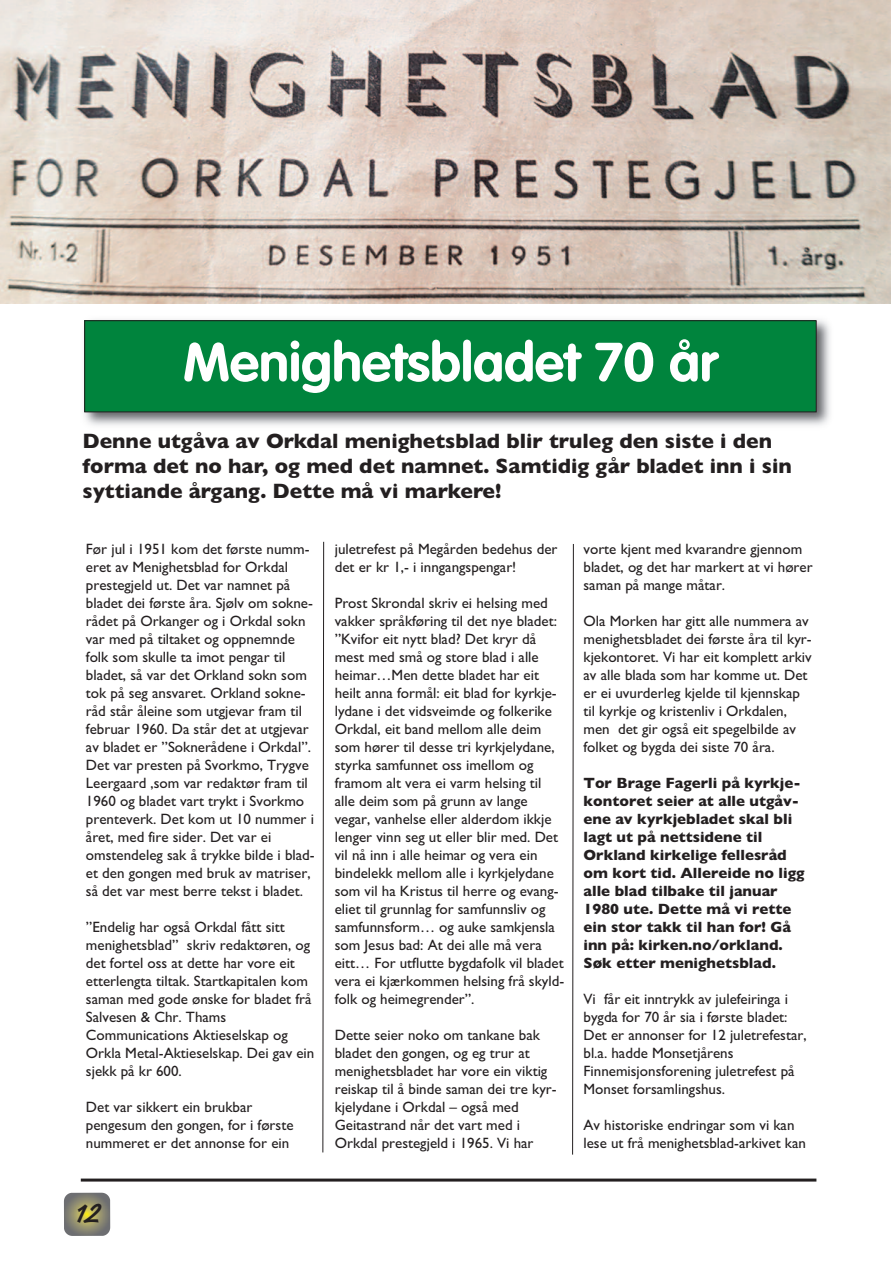
<style>
.page{position:relative;width:893px;height:1263px;background:#fff}
.page>*{position:absolute;margin:0;border:0;box-sizing:border-box;transform-origin:0 0}
.t1{font:700 54px "VAG Rounded";color:#fff}
.t2{font:700 27px "Van Dijk LT";color:#231f20}
.t3{font:700 21px/25.2px "Gill Sans";color:#231f20}
.t4{font:15px/18px "Gill Sans";color:#231f20}
.t5{font:700 15px/18px "Gill Sans";color:#231f20}
</style>
<div class="page">
<hr style="left:81px;top:1178px;width:735px;height:3px;background:#231f20">
<img style="left:64px;top:1193px;width:46px;height:43px">
<img style="left:84px;top:319px;width:746px;height:107px">
<div style="left:85px;top:321px;width:731px;height:91px;background:#00843d"></div>
<div style="left:84px;top:320px;width:732px;height:92px;border:1px solid #231f20"></div>
<img style="left:0;top:0;width:890px;height:303px">
<svg style="left:323px;top:542px;width:1px;height:611px"></svg>
<svg style="left:572px;top:544px;width:2px;height:611px"></svg>
<h1 class="t1" style="left:183px;top:340px;width:536px">Menighetsbladet 70 år</h1>
<h3 class="t3" style="left:82px;top:428px;width:711px">Denne utgåva av Orkdal menighetsblad blir truleg den siste i den forma det no har, og med det namnet. Samtidig går bladet inn i sin syttiande årgang. Dette må vi markere!</h3>
<p class="t4" style="left:86px;top:539px;width:230px">Før jul i 1951 kom det første numm&shy;eret av Menighetsblad for Orkdal prestegjeld ut. Det var namnet på bladet dei første åra. Sjølv om sokne&shy;rådet på Orkanger og i Orkdal sokn var med på tiltaket og oppnemnde folk som skulle ta imot pengar til bladet, så var det Orkland sokn som tok på seg ansvaret. Orkland sokne&shy;råd står åleine som utgjevar fram til februar 1960. Da står det at utgjevar av bladet er ”Soknerådene i Orkdal”.<br>Det var presten på Svorkmo, Trygve Leergaard ,som var redaktør fram til 1960 og bladet vart trykt i Svorkmo prenteverk. Det kom ut 10 nummer i året, med fire sider. Det var ei omstendeleg sak å trykke bilde i blad&shy;et den gongen med bruk av matriser, så det var mest berre tekst i bladet.</p>
<p class="t4" style="left:86px;top:917px;width:230px">”Endelig har også Orkdal fått sitt menighetsblad” skriv redaktøren, og det fortel oss at dette har vore eit etterlengta tiltak. Startkapitalen kom saman med gode ønske for bladet frå<br>Salvesen &amp; Chr. Thams<br>Communications Aktieselskap og<br>Orkla Metal-Aktieselskap. Dei gav ein sjekk på kr 600.</p>
<p class="t4" style="left:86px;top:1097px;width:209px">Det var sikkert ein brukbar pengesum den gongen, for i første nummeret er det annonse for ein</p>
<p class="t4" style="left:335px;top:539px;width:224px">juletrefest på Megården bedehus der det er kr 1,- i inngangspengar!</p>
<p class="t4" style="left:335px;top:593px;width:231px">Prost Skrondal skriv ei helsing med vakker språkføring til det nye bladet: ”Kvifor eit nytt blad? Det kryr då mest med små og store blad i alle heimar…Men dette bladet har eit heilt anna formål: eit blad for kyrkje&shy;lydane i det vidsveimde og folkerike Orkdal, eit band mellom alle deim som hører til desse tri kyrkjelydane, styrka samfunnet oss imellom og framom alt vera ei varm helsing til alle deim som på grunn av lange vegar, vanhelse eller alderdom ikkje lenger vinn seg ut eller blir med. Det vil nå inn i alle heimar og vera ein bindelekk mellom alle i kyrkjelydane som vil ha Kristus til herre og evang&shy;eliet til grunnlag for samfunnsliv og samfunnsform… og auke samkjensla som Jesus bad: At dei alle må vera eitt… For utflutte bygdafolk vil bladet vera ei kjærkommen helsing frå skyld&shy;folk og heimegrender”.</p>
<p class="t4" style="left:335px;top:1025px;width:223px">Dette seier noko om tankane bak bladet den gongen, og eg trur at menighetsbladet har vore ein viktig reiskap til å binde saman dei tre kyr&shy;kjelydane i Orkdal – også med<br>Geitastrand når det vart med i<br>Orkdal prestegjeld i 1965. Vi har</p>
<p class="t4" style="left:583px;top:539px;width:231px">vorte kjent med kvarandre gjennom bladet, og det har markert at vi hører saman på mange måtar.</p>
<p class="t4" style="left:583px;top:611px;width:230px">Ola Morken har gitt alle nummera av menighetsbladet dei første åra til kyr&shy;kjekontoret. Vi har eit komplett arkiv av alle blada som har komme ut. Det er ei uvurderleg kjelde til kjennskap til kyrkje og kristenliv i Orkdalen, men det gir også eit spegelbilde av folket og bygda dei siste 70 åra.</p>
<p class="t5" style="left:583px;top:773px;width:223px">Tor Brage Fagerli på kyrkje&shy;kontoret seier at alle utgåv&shy;ene av kyrkjebladet skal bli lagt ut på nettsidene til<br>Orkland kirkelige fellesråd om kort tid. Allereide no ligg alle blad tilbake til januar<br>1980 ute. Dette må vi rette ein stor takk til han for! Gå inn på: kirken.no/orkland.<br>Søk etter menighetsblad.</p>
<p class="t4" style="left:583px;top:989px;width:225px">Vi får eit inntrykk av julefeiringa i bygda for 70 år sia i første bladet:<br>Det er annonser for 12 juletrefestar, bl.a. hadde Monsetjårens Finnemisjonsforening juletrefest på Monset forsamlingshus.</p>
<p class="t4" style="left:583px;top:1115px;width:224px">Av historiske endringar som vi kan lese ut frå menighetsblad-arkivet kan</p>
<h2 class="t2" style="left:76px;top:1196px;width:27px">12</h2>
</div>
